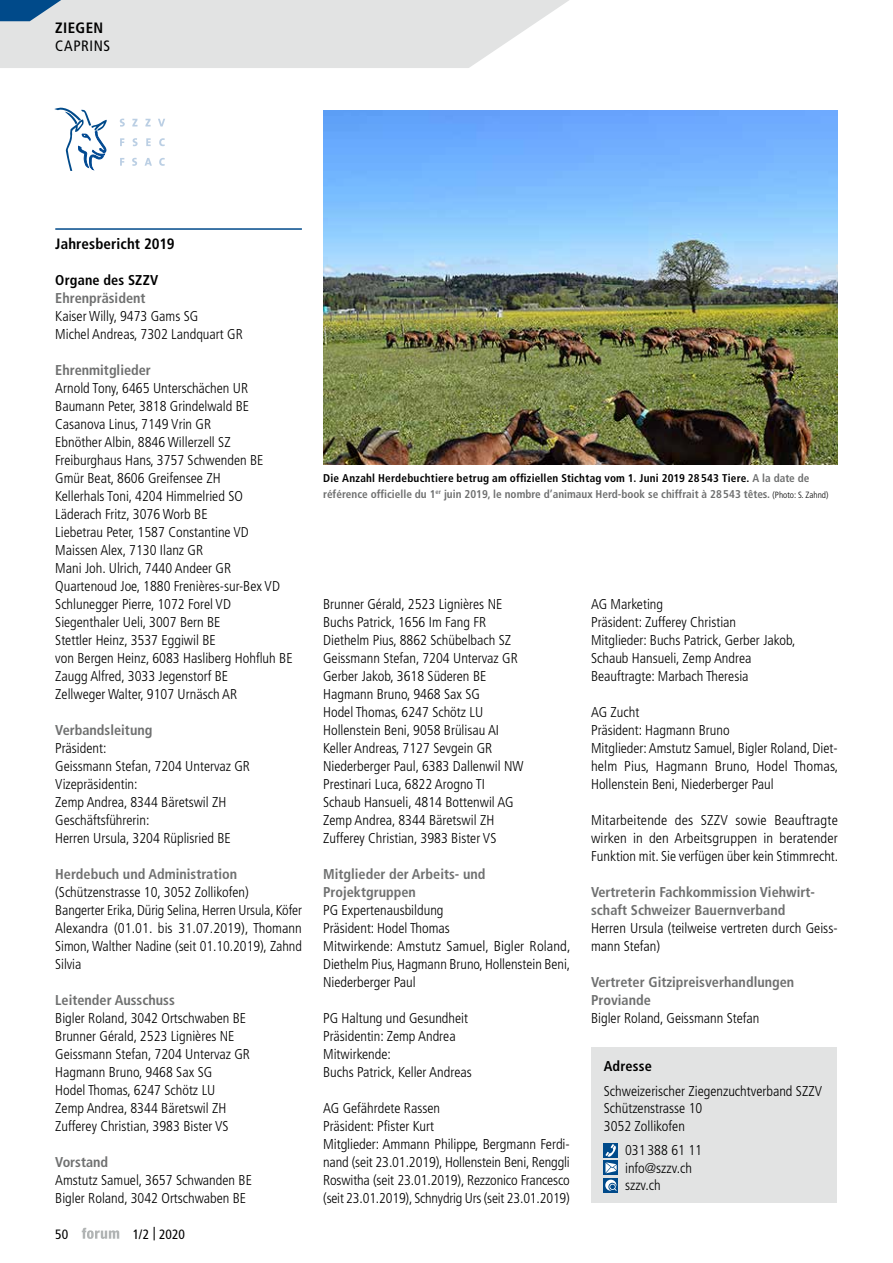
<style>
.page{position:relative;width:893px;height:1263px;background:#fff}
.page>*{position:absolute;margin:0;border:0;box-sizing:border-box;transform-origin:0 0}
.t1{font:700 condensed 15px "Frutiger LT Std";letter-spacing:.01em;color:#000}
.t2{font:condensed 15px "Frutiger LT Std";letter-spacing:.035em;color:#000}
.t3{font:300 condensed 14.25px/18px "Frutiger LT Std";color:#000}
.t4{font:700 condensed 14.25px/18px "Frutiger LT Std";color:#6f7070}
.t5{font:700 condensed 14.25px "Frutiger LT Std";letter-spacing:.01em;color:#000}
.t6{font:condensed 13.5px "Frutiger LT Std";color:#000}
.t7{font:700 condensed 11.25px/15.8px "Frutiger LT Std";color:#6f7070}
.s1{color:#000}
.s2{font-weight:300;font-size:9px;color:#000}
</style>
<div class="page">
<svg style="left:82px;top:1228px;width:37px;height:11px"></svg>
<svg style="left:120px;top:158px;width:4px;height:8px"></svg>
<svg style="left:132px;top:158px;width:5px;height:8px"></svg>
<svg style="left:145px;top:158px;width:7px;height:8px"></svg>
<svg style="left:159px;top:158px;width:6px;height:8px"></svg>
<svg style="left:120px;top:138px;width:4px;height:8px"></svg>
<svg style="left:133px;top:138px;width:5px;height:8px"></svg>
<svg style="left:146px;top:138px;width:5px;height:8px"></svg>
<svg style="left:159px;top:138px;width:6px;height:8px"></svg>
<svg style="left:120px;top:119px;width:5px;height:8px"></svg>
<svg style="left:132px;top:119px;width:6px;height:7px"></svg>
<svg style="left:145px;top:119px;width:6px;height:7px"></svg>
<svg style="left:158px;top:119px;width:7px;height:7px"></svg>
<svg style="left:54px;top:108px;width:53px;height:63px"></svg>
<div style="left:591px;top:1047px;width:246px;height:156px;background:#e2e3e3"></div>
<div style="left:604px;top:1143px;width:14px;height:15px;background:#004a8a"></div>
<div style="left:604px;top:1160px;width:14px;height:15px;background:#004a8a"></div>
<svg style="left:605px;top:1144px;width:12px;height:29px"></svg>
<svg style="left:604px;top:1178px;width:14px;height:14px"></svg>
<svg style="left:605px;top:1180px;width:12px;height:11px"></svg>
<img style="left:323px;top:111px;width:515px;height:354px">
<hr style="left:55px;top:228px;width:247px;height:2px;background:#004a8a">
<svg style="left:0;top:0;width:569px;height:68px;background:#dee1e3"></svg>
<p class="t1" style="left:55px;top:18px;width:50px">ZIEGEN</p>
<p class="t2" style="left:55px;top:37px;width:56px">CAPRINS</p>
<p class="t1" style="left:55px;top:235px;width:121px">Jahresbericht 2019</p>
<p class="t5" style="left:55px;top:271px;width:105px">Organe des SZZV</p>
<p class="t4" style="left:55px;top:289px;width:92px">Ehrenpräsident</p>
<p class="t3" style="left:55px;top:307px;width:189px">Kaiser Willy, 9473 Gams SG<br>Michel Andreas, 7302 Landquart GR</p>
<p class="t4" style="left:55px;top:361px;width:97px">Ehrenmitglieder</p>
<p class="t3" style="left:55px;top:379px;width:239px">Arnold Tony, 6465 Unterschächen UR Baumann Peter, 3818 Grindelwald BE Casanova Linus, 7149 Vrin GR<br>Ebnöther Albin, 8846 Willerzell SZ Freiburghaus Hans, 3757 Schwenden BE Gmür Beat, 8606 Greifensee ZH<br>Kellerhals Toni, 4204 Himmelried SO Läderach Fritz, 3076 Worb BE<br>Liebetrau Peter, 1587 Constantine VD Maissen Alex, 7130 Ilanz GR<br>Mani Joh. Ulrich, 7440 Andeer GR Quartenoud Joe, 1880 Frenières-sur-Bex VD Schlunegger Pierre, 1072 Forel VD Siegenthaler Ueli, 3007 Bern BE<br>Stettler Heinz, 3537 Eggiwil BE<br>von Bergen Heinz, 6083 Hasliberg Hohfluh BE Zaugg Alfred, 3033 Jegenstorf BE<br>Zellweger Walter, 9107 Urnäsch AR</p>
<p class="t4" style="left:55px;top:721px;width:99px">Verbandsleitung</p>
<p class="t3" style="left:55px;top:739px;width:196px">Präsident:<br>Geissmann Stefan, 7204 Untervaz GR<br>Vizepräsidentin:<br>Zemp Andrea, 8344 Bäretswil ZH<br>Geschäftsführerin:<br>Herren Ursula, 3204 Rüplisried BE</p>
<p class="t4" style="left:55px;top:865px;width:183px">Herdebuch und Administration</p>
<p class="t3" style="left:55px;top:883px;width:248px">(Schützenstrasse 10, 3052 Zollikofen)<br>Bangerter Erika, Dürig Selina, Herren Ursula, Köfer Alexandra (01.01. bis 31.07.2019), Thomann Simon, Walther Nadine (seit 01.10.2019), Zahnd Silvia</p>
<p class="t4" style="left:55px;top:991px;width:121px">Leitender Ausschuss</p>
<p class="t3" style="left:55px;top:1009px;width:196px">Bigler Roland, 3042 Ortschwaben BE<br>Brunner Gérald, 2523 Lignières NE<br>Geissmann Stefan, 7204 Untervaz GR<br>Hagmann Bruno, 9468 Sax SG<br>Hodel Thomas, 6247 Schötz LU<br>Zemp Andrea, 8344 Bäretswil ZH<br>Zufferey Christian, 3983 Bister VS</p>
<p class="t4" style="left:55px;top:1153px;width:54px">Vorstand</p>
<p class="t3" style="left:55px;top:1171px;width:198px">Amstutz Samuel, 3657 Schwanden BE<br>Bigler Roland, 3042 Ortschwaben BE</p>
<p class="t6" style="left:55px;top:1226px;width:14px">50</p>
<p class="t6" style="left:133px;top:1226px;width:54px">1/2 | 2020</p>
<p class="t7" style="left:323px;top:470px;width:507px"><span class="s1">Die Anzahl Herdebuchtiere betrug am offiziellen Stichtag vom 1. Juni 2019 28543 Tiere.</span> A la date de référence officielle du 1<sup>er</sup> juin 2019, le nombre d’animaux Herd-book se chiffrait à 28543 têtes. <span class="s2">(Photo: S. Zahnd)</span></p>
<p class="t3" style="left:323px;top:595px;width:202px">Brunner Gérald, 2523 Lignières NE<br>Buchs Patrick, 1656 Im Fang FR<br>Diethelm Pius, 8862 Schübelbach SZ<br>Geissmann Stefan, 7204 Untervaz GR<br>Gerber Jakob, 3618 Süderen BE<br>Hagmann Bruno, 9468 Sax SG<br>Hodel Thomas, 6247 Schötz LU<br>Hollenstein Beni, 9058 Brülisau AI<br>Keller Andreas, 7127 Sevgein GR<br>Niederberger Paul, 6383 Dallenwil NW<br>Prestinari Luca, 6822 Arogno TI<br>Schaub Hansueli, 4814 Bottenwil AG<br>Zemp Andrea, 8344 Bäretswil ZH<br>Zufferey Christian, 3983 Bister VS</p>
<p class="t4" style="left:323px;top:865px;width:164px">Mitglieder der Arbeits- und<br>Projektgruppen</p>
<p class="t3" style="left:323px;top:901px;width:249px">PG Expertenausbildung<br>Präsident: Hodel Thomas<br>Mitwirkende: Amstutz Samuel, Bigler Roland,<br>Diethelm Pius, Hagmann Bruno, Hollenstein Beni,<br>Niederberger Paul</p>
<p class="t3" style="left:323px;top:1009px;width:150px">PG Haltung und Gesundheit<br>Präsidentin: Zemp Andrea<br>Mitwirkende:<br>Buchs Patrick, Keller Andreas</p>
<p class="t3" style="left:323px;top:1099px;width:248px">AG Gefährdete Rassen<br>Präsident: Pfister Kurt<br>Mitglieder: Ammann Philippe, Bergmann Ferdi&shy;nand (seit 23.01.2019), Hollenstein Beni, Renggli Roswitha (seit 23.01.2019), Rezzonico Francesco (seit 23.01.2019), Schnydrig Urs (seit 23.01.2019)</p>
<p class="t3" style="left:591px;top:595px;width:206px">AG Marketing<br>Präsident: Zufferey Christian<br>Mitglieder: Buchs Patrick, Gerber Jakob,<br>Schaub Hansueli, Zemp Andrea<br>Beauftragte: Marbach Theresia</p>
<p class="t3" style="left:591px;top:703px;width:249px">AG Zucht<br>Präsident: Hagmann Bruno<br>Mitglieder: Amstutz Samuel, Bigler Roland, Diet&shy;helm Pius, Hagmann Bruno, Hodel Thomas,<br>Hollenstein Beni, Niederberger Paul</p>
<p class="t3" style="left:591px;top:811px;width:249px;text-align:justify">Mitarbeitende des SZZV sowie Beauftragte wirken in den Arbeitsgruppen in beratender Funktion mit. Sie verfügen über kein Stimmrecht.</p>
<p class="t4" style="left:591px;top:883px;width:225px">Vertreterin Fachkommission Viehwirt&shy;schaft Schweizer Bauernverband</p>
<p class="t3" style="left:591px;top:919px;width:248px">Herren Ursula (teilweise vertreten durch Geiss&shy;mann Stefan)</p>
<p class="t4" style="left:591px;top:973px;width:205px">Vertreter Gitzipreisverhandlungen<br>Proviande</p>
<p class="t3" style="left:591px;top:1009px;width:170px">Bigler Roland, Geissmann Stefan</p>
<p class="t5" style="left:604px;top:1057px;width:50px">Adresse</p>
<p class="t3" style="left:604px;top:1082px;width:220px;line-height:17.4px">Schweizerischer Ziegenzuchtverband SZZV<br>Schützenstrasse 10<br>3052 Zollikofen</p>
<p class="t3" style="left:625px;top:1142px;width:79px;line-height:17.4px">031 388 61 11 info@szzv.ch szzv.ch</p>
</div>
